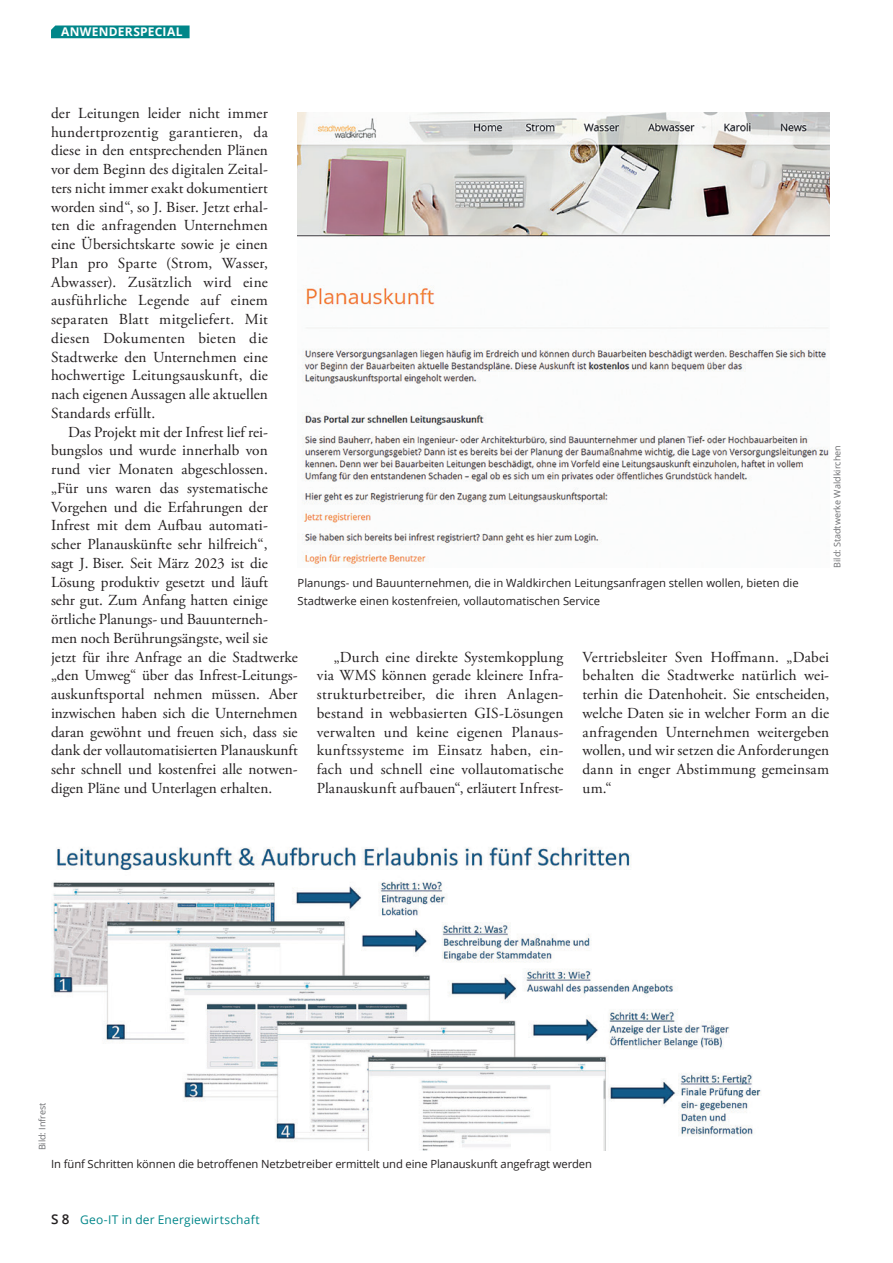
<style>
.page{position:relative;width:893px;height:1263px;background:#fff}
.page>*{position:absolute;margin:0;border:0;box-sizing:border-box;transform-origin:0 0}
.t1{font:15.3px/18.8px "Adobe Garamond Pro";color:#231f20;text-align:justify}
.t2{font:12px "Open Sans";letter-spacing:.02em;color:#008689}
.t3{font:700 12px "Open Sans";letter-spacing:.025em;color:#fff}
.t4{font:11.25px/18.8px "Open Sans";color:#231f20}
.t5{font:9px "Open Sans";color:#6c6d70}
.s1{font-weight:600;font-size:13.5px;color:#231f20}
</style>
<div class="page">
<div style="left:51px;top:26px;width:139px;height:12px;background:#008689"></div>
<img style="left:53px;top:847px;width:708px;height:303px">
<img style="left:298px;top:113px;width:531px;height:455px">
<p class="t3" style="left:61px;top:24px;width:123px">ANWENDERSPECIAL</p>
<p class="t1" style="left:51px;top:104px;width:218px">der Leitungen leider nicht immer hundertprozentig garantieren, da diese in den entsprechenden Plänen vor dem Beginn des digitalen Zeital&shy;ters nicht immer exakt dokumentiert worden sind“, so J. -Biser. Jetzt erhal&shy;ten die anfragenden Unternehmen eine Übersichtskarte sowie je einen Plan pro Sparte (Strom, Wasser, Abwasser). Zusätzlich wird eine ausführliche Legende auf einem separaten Blatt mitgeliefert. Mit diesen Dokumenten bieten die Stadtwerke den Unternehmen eine hochwertige Leitungsauskunft, die nach eigenen Aussagen alle aktuellen Standards erfüllt.</p>
<p class="t1" style="left:51px;top:423px;width:248px;text-align:left;text-indent:17px">Das Projekt mit der Infrest lief rei&shy;bungslos und wurde innerhalb von rund vier Monaten abgeschlossen. „Für uns waren das systematische Vorgehen und die Erfahrungen der Infrest mit dem Aufbau automati&shy;scher Planauskünfte sehr hilfreich“,<br>sagt J. Biser. Seit März 2023 ist die Lösung produktiv gesetzt und läuft<br>sehr gut. Zum Anfang hatten einige örtliche Planungs- und Bauunterneh-<br>men noch Berührungsängste, weil sie<br>jetzt für ihre Anfrage an die Stadtwerke „den Umweg“ über das Infrest-Leitungs&shy;auskunftsportal nehmen müssen. Aber inzwischen haben sich die Unternehmen daran gewöhnt und freuen sich, dass sie dank der vollautomatisierten Planauskunft sehr schnell und kostenfrei alle notwen&shy;digen Pläne und Unterlagen erhalten.</p>
<p class="t5" style="left:831px;top:568px;width:124px;rotate:-90deg">Bild: Stadtwerke Waldkirchen</p>
<p class="t4" style="left:298px;top:573px;width:503px">Planungs- und Bauunternehmen, die in Waldkirchen Leitungsanfragen stellen wollen, bieten die<br>Stadtwerke einen kostenfreien, vollautomatischen Service</p>
<p class="t1" style="left:317px;top:648px;width:248px;text-indent:17px">„Durch eine direkte Systemkopplung via WMS können gerade kleinere Infra&shy;strukturbetreiber, die ihren Anlagen&shy;bestand in webbasierten GIS-Lösungen verwalten und keine eigenen Planaus&shy;kunftssysteme im Einsatz haben, ein&shy;fach und schnell eine vollautomatische Planauskunft aufbauen“, erläutert Infrest-</p>
<p class="t1" style="left:583px;top:648px;width:248px">Vertriebsleiter Sven Hoffmann. „Dabei behalten die Stadtwerke natürlich wei&shy;terhin die Datenhoheit. Sie entscheiden, welche Daten sie in welcher Form an die anfragenden Unternehmen weitergeben wollen, und wir setzen die Anforderungen dann in enger Abstimmung gemeinsam um.“</p>
<p class="t5" style="left:36px;top:1150px;width:49px;rotate:-90deg">Bild: Infrest</p>
<p class="t4" style="left:51px;top:1154px;width:542px">In fünf Schritten können die betroffenen Netzbetreiber ermittelt und eine Planauskunft angefragt werden</p>
<p class="t2" style="left:51px;top:1211px;width:210px"><span class="s1">S 8</span> Geo-IT in der Energiewirtschaft</p>
</div>
